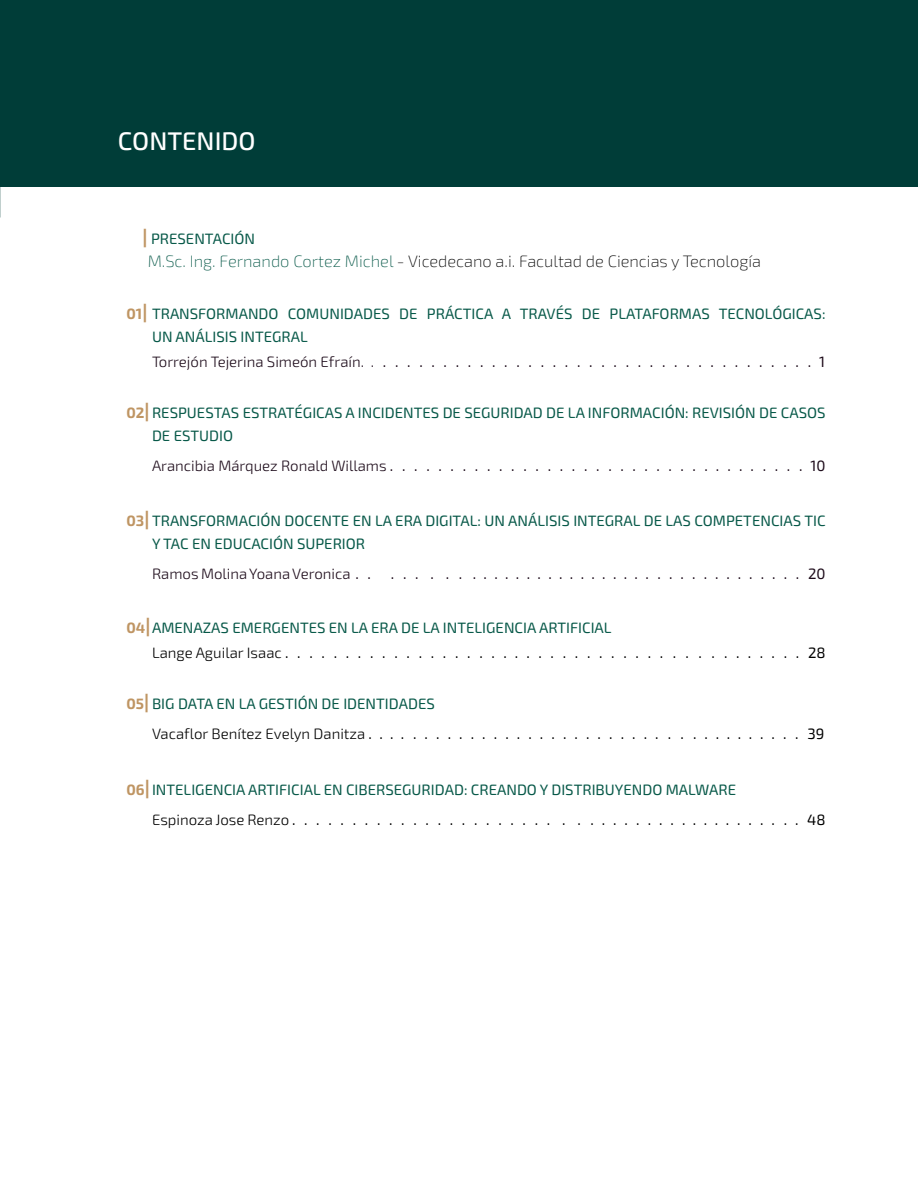
<style>
.page{position:relative;width:918px;height:1188px;background:#fff}
.page>*{position:absolute;margin:0;border:0;box-sizing:border-box;transform-origin:0 0}
.t1{font:500 25.5px "Exo 2";color:#fff}
.t2{font:200 16.5px "Exo 2";color:#000}
.t3{font:15px/22.5px "Exo 2";color:#085949}
.t4{font:15px "Exo 2";color:#1d0b1a}
.t5{font:15px/30px "Exo 2";color:#000}
.t6{font:300 15px "Exo 2";color:#1d0b1a}
.s1{font-weight:700;font-size:18px;color:#fff}
.s2{font-weight:700;font-size:19.5px;color:#bf9563}
.s3{color:#085949}
.s4{font-weight:700;color:#bf9563}
.s5{font-weight:300}
.s6{font-weight:400}
.s7{font-weight:300;color:#000}
.s8{color:#000}
</style>
<div class="page">
<div style="left:0;top:0;width:918px;height:186px;background:#003d38"></div>
<h1 class="t1" style="left:118px;top:126px;width:139px">CONTENIDO</h1>
<p class="t3" style="left:129px;top:228px;width:128px"><span class="s1">II</span> <span class="s2">|</span> PRESENTACIÓN</p>
<p class="t2" style="left:148px;top:252px;width:615px"><span class="s3">M.Sc. Ing. Fernando Cortez Michel</span> - Vicedecano a.i. Facultad de Ciencias y Tecnología</p>
<p class="t3" style="left:152px;top:303px;width:675px;text-indent:-26px"><span class="s4">01</span><span class="s2">|</span> TRANSFORMANDO COMUNIDADES DE PRÁCTICA A TRAVÉS DE PLATAFORMAS TECNOLÓGICAS:<br>UN ANÁLISIS INTEGRAL</p>
<p class="t4" style="left:152px;top:353px;width:675px"><span class="s5">Torrejón Tejerina Simeón Efraín. .</span>....................................1</p>
<p class="t3" style="left:152px;top:402px;width:675px;text-indent:-26px"><span class="s4">02</span><span class="s2">|</span> RESPUESTAS ESTRATÉGICAS A INCIDENTES DE SEGURIDAD DE LA INFORMACIÓN: REVISIÓN DE CASOS<br>DE ESTUDIO</p>
<p class="t4" style="left:152px;top:457px;width:675px"><span class="s5">Arancibia Márquez Ronald Willams</span>...................................10</p>
<p class="t3" style="left:152px;top:510px;width:675px;text-indent:-26px"><span class="s4">03</span><span class="s2">|</span> TRANSFORMACIÓN DOCENTE EN LA ERA DIGITAL: UN ANÁLISIS INTEGRAL DE LAS COMPETENCIAS TIC<br>Y TAC EN EDUCACIÓN SUPERIOR</p>
<p class="t6" style="left:152px;top:565px;width:221px">Ramos Molina Yoana Veronica <span class="s6">. .</span></p>
<p class="t4" style="left:391px;top:565px;width:436px">... . . . ..............................20</p>
<p class="t3" style="left:152px;top:615px;width:675px;line-height:25.5px;text-indent:-26px"><span class="s4">04</span><span class="s2">|</span>AMENAZAS EMERGENTES EN LA ERA DE LA INTELIGENCIA ARTIFICIAL<br><span class="s7">Lange Aguilar Isaac</span><span class="s8">...........................................28</span></p>
<p class="t5" style="left:152px;top:689px;width:674px;text-indent:-26px"><span class="s4">05</span><span class="s2">|</span> <span class="s3">BIG DATA EN LA GESTIÓN DE IDENTIDADES<br></span><span class="s5">Vacaflor Benítez Evelyn Danitza</span> ......................................39</p>
<p class="t3" style="left:152px;top:775px;width:675px;line-height:30px;text-indent:-26px"><span class="s4">06</span><span class="s2">|</span> INTELIGENCIA ARTIFICIAL EN CIBERSEGURIDAD: CREANDO Y DISTRIBUYENDO MALWARE<br><span class="s7">Espinoza Jose Renzo</span><span class="s8">...................... . ....................48</span></p>
</div>
